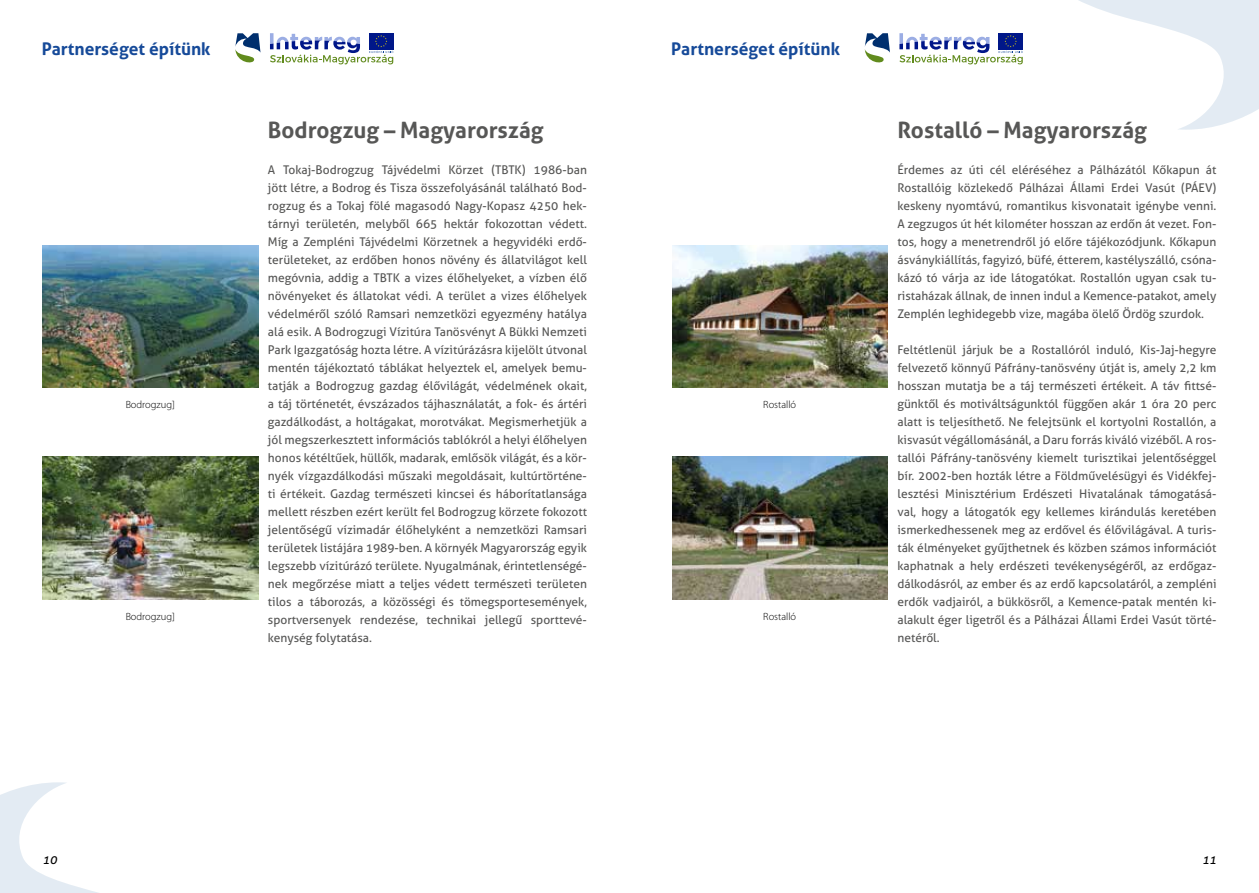
<style>
.page{position:relative;width:1259px;height:893px;background:#fff}
.page>*{position:absolute;margin:0;border:0;box-sizing:border-box;transform-origin:0 0}
.t1{font:700 22.5px "Aller";color:#575756}
.t2{font:700 17.4px "Aller";color:#164a99}
.t3{font:12px/18px "Aller";color:#575756;text-align:justify}
.t4{font:italic 12px "Aller";color:#000}
.t5{font:300 10.5px "Myriad Pro";color:#000}
</style>
<div class="page">
<svg style="left:864px;top:33px;width:26px;height:30px"></svg>
<svg style="left:899px;top:33px;width:123px;height:31px"></svg>
<svg style="left:235px;top:33px;width:25px;height:30px"></svg>
<svg style="left:270px;top:33px;width:123px;height:31px"></svg>
<svg style="left:0;top:782px;width:99px;height:111px"></svg>
<svg style="left:1079px;top:0;width:180px;height:130px"></svg>
<img style="left:672px;top:245px;width:215px;height:143px">
<img style="left:672px;top:456px;width:215px;height:143px">
<img style="left:43px;top:456px;width:215px;height:143px">
<img style="left:43px;top:245px;width:215px;height:143px">
<h2 class="t2" style="left:42px;top:38px;width:170px">Partnerséget építünk</h2>
<h2 class="t2" style="left:671px;top:38px;width:170px">Partnerséget építünk</h2>
<h1 class="t1" style="left:268px;top:116px;width:277px">Bodrogzug – Magyarország</h1>
<p class="t3" style="left:268px;top:160px;width:320px">A Tokaj-Bodrogzug Tájvédelmi Körzet (TBTK) 1986-ban jött létre, a Bodrog és Tisza összefolyásánál található Bod&shy;rogzug és a Tokaj fölé magasodó Nagy-Kopasz 4250 hek&shy;tárnyi területén, melyből 665 hektár fokozottan védett.<br>Míg a Zempléni Tájvédelmi Körzetnek a hegyvidéki erdő&shy;területeket, az erdőben honos növény és állatvilágot kell megóvnia, addig a TBTK a vizes élőhelyeket, a vízben élő növényeket és állatokat védi. A terület a vizes élőhelyek védelméről szóló Ramsari nemzetközi egyezmény hatálya alá esik. A Bodrogzugi Vízitúra Tanösvényt A Bükki Nemzeti Park Igazgatóság hozta létre. A vízitúrázásra kijelölt útvonal mentén tájékoztató táblákat helyeztek el, amelyek bemu&shy;tatják a Bodrogzug gazdag élővilágát, védelmének okait, a táj történetét, évszázados tájhasználatát, a fok- és ártéri gazdálkodást, a holtágakat, morotvákat. Megismerhetjük a jól megszerkesztett információs tablókról a helyi élőhelyen honos kétéltűek, hüllők, madarak, emlősök világát, és a kör&shy;nyék vízgazdálkodási műszaki megoldásait, kultúrtörténe&shy;ti értékeit. Gazdag természeti kincsei és háborítatlansága mellett részben ezért került fel Bodrogzug körzete fokozott jelentőségű vízimadár élőhelyként a nemzetközi Ramsari területek listájára 1989-ben. A környék Magyarország egyik legszebb vízitúrázó területe. Nyugalmának, érintetlenségé&shy;nek megőrzése miatt a teljes védett természeti területen tilos a táborozás, a közösségi és tömegsportesemények, sportversenyek rendezése, technikai jellegű sporttevé&shy;kenység folytatása.</p>
<p class="t5" style="left:126px;top:399px;width:51px">Bodrogzug]</p>
<p class="t5" style="left:763px;top:399px;width:34px">Rostalló</p>
<p class="t5" style="left:126px;top:610px;width:51px">Bodrogzug]</p>
<p class="t5" style="left:763px;top:610px;width:34px">Rostalló</p>
<h1 class="t1" style="left:897px;top:116px;width:251px">Rostalló – Magyarország</h1>
<p class="t3" style="left:897px;top:160px;width:320px">Érdemes az úti cél eléréséhez a Pálházától Kőkapun át Rostallóig közlekedő Pálházai Állami Erdei Vasút (PÁEV) keskeny nyomtávú, romantikus kisvonatait igénybe venni.<br>A zegzugos út hét kilométer hosszan az erdőn át vezet. Fon&shy;tos, hogy a menetrendről jó előre tájékozódjunk. Kőkapun ásványkiállítás, fagyizó, büfé, étterem, kastélyszálló, csóna&shy;kázó tó várja az ide látogatókat. Rostallón ugyan csak tu&shy;ristaházak állnak, de innen indul a Kemence-patakot, amely Zemplén leghidegebb vize, magába ölelő Ördög szurdok.</p>
<p class="t3" style="left:897px;top:340px;width:320px">Feltétlenül járjuk be a Rostallóról induló, Kis-Jaj-hegyre felvezető könnyű Páfrány-tanösvény útját is, amely 2,2 km hosszan mutatja be a táj természeti értékeit. A táv fittsé&shy;günktől és motiváltságunktól függően akár 1 óra 20 perc alatt is teljesíthető. Ne felejtsünk el kortyolni Rostallón, a kisvasút végállomásánál, a Daru forrás kiváló vizéből. A ros&shy;tallói Páfrány-tanösvény kiemelt turisztikai jelentőséggel bír. 2002-ben hozták létre a Földművelésügyi és Vidékfej&shy;lesztési Minisztérium Erdészeti Hivatalának támogatásá&shy;val, hogy a látogatók egy kellemes kirándulás keretében ismerkedhessenek meg az erdővel és élővilágával. A turis&shy;ták élményeket gyűjthetnek és közben számos információt kaphatnak a hely erdészeti tevékenységéről, az erdőgaz&shy;dálkodásról, az ember és az erdő kapcsolatáról, a zempléni erdők vadjairól, a bükkösről, a Kemence-patak mentén ki&shy;alakult éger ligetről és a Pálházai Állami Erdei Vasút törté&shy;netéről.</p>
<p class="t4" style="left:43px;top:852px;width:16px">10</p>
<p class="t4" style="left:1202px;top:852px;width:16px">11</p>
</div>
